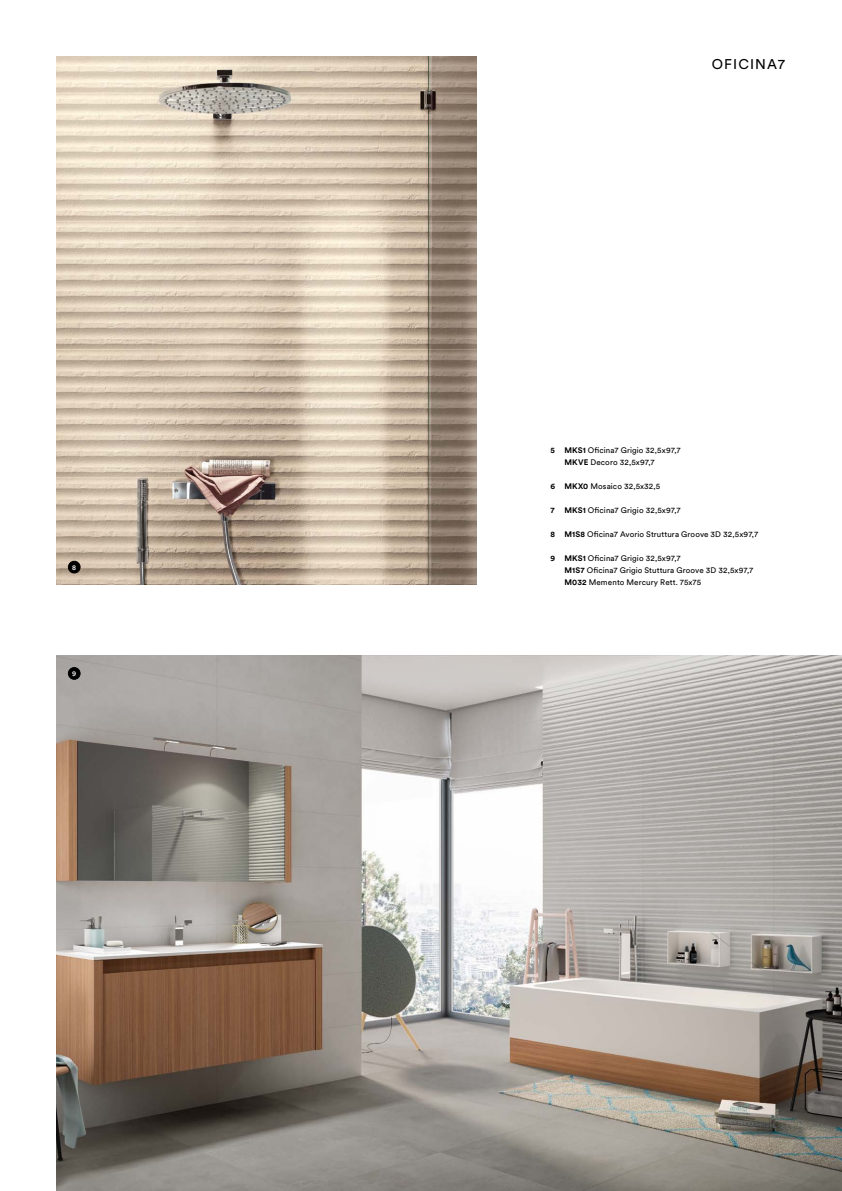
<style>
.page{position:relative;width:842px;height:1191px;background:#fff}
.page>*{position:absolute;margin:0;border:0;box-sizing:border-box;transform-origin:0 0}
.t1{font:14px "LL Circular Cyr PR";letter-spacing:.08em;color:#000}
.t2{font:8px/12px "LL Circular Cyr PR";letter-spacing:.01em;color:#000}
.t3{font:500 7px "Circular Pro";color:#fff}
.s1{font-weight:700}
</style>
<div class="page">
<img style="left:57px;top:57px;width:420px;height:528px">
<img style="left:57px;top:656px;width:785px;height:535px">
<div style="left:68px;top:561px;width:12px;height:12px;background:#000;border-radius:50%"></div>
<div style="left:68px;top:561px;width:12px;height:12px;border:1px solid #000;border-radius:50%"></div>
<div style="left:68px;top:667px;width:12px;height:12px;background:#000;border-radius:50%"></div>
<div style="left:68px;top:667px;width:12px;height:12px;border:1px solid #000;border-radius:50%"></div>
<p class="t3" style="left:72px;top:562px;width:5px">8</p>
<p class="t3" style="left:72px;top:668px;width:6px">9</p>
<h1 class="t1" style="left:712px;top:54px;width:75px">OFICINA7</h1>
<p class="t2" style="left:564px;top:444px;width:118px;text-indent:-14px"><span class="s1">5 MKS1</span> Oficina7 Grigio 32,5x97,7<br><span class="s1">MKVE</span> Decoro 32,5x97,7</p>
<p class="t2" style="left:550px;top:480px;width:111px"><span class="s1">6 MKX0</span> Mosaico 32,5x32,5</p>
<p class="t2" style="left:550px;top:504px;width:132px"><span class="s1">7 MKS1</span> Oficina7 Grigio 32,5x97,7</p>
<p class="t2" style="left:550px;top:528px;width:209px"><span class="s1">8 M1S8</span> Oficina7 Avorio Struttura Groove 3D 32,5x97,7</p>
<p class="t2" style="left:564px;top:552px;width:191px;text-indent:-14px"><span class="s1">9 MKS1</span> Oficina7 Grigio 32,5x97,7<br><span class="s1">M1S7</span> Oficina7 Grigio Stuttura Groove 3D 32,5x97,7<br><span class="s1">M032</span> Memento Mercury Rett. 75x75</p>
</div>
